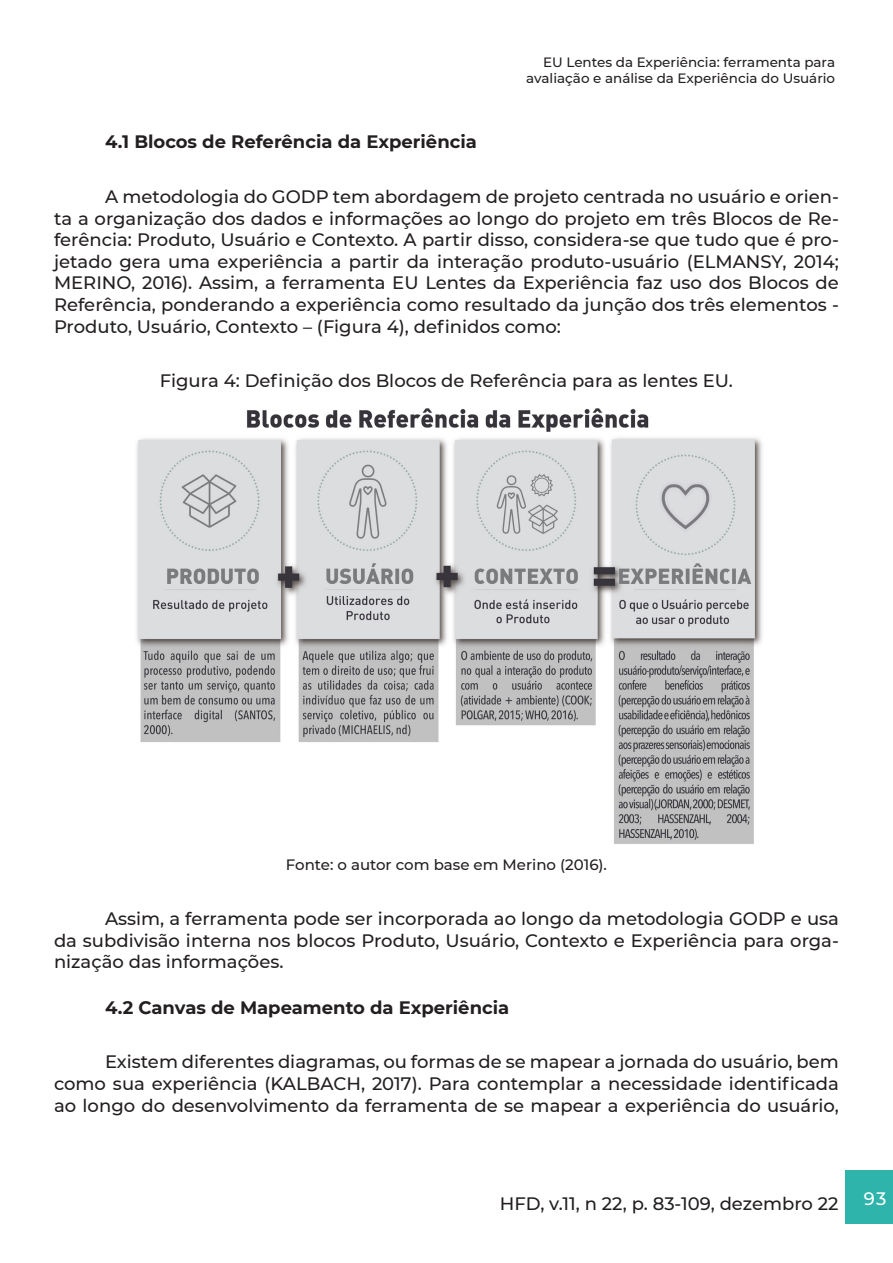
<style>
.page{position:relative;width:893px;height:1263px;background:#fff}
.page>*{position:absolute;margin:0;border:0;box-sizing:border-box;transform-origin:0 0}
.Textoo{font:500 18px/21.6px "Montserrat";color:#231f20;text-align:justify}
.subtitulo{font:700 18px "Montserrat";color:#231f20}
.titulo_de_figura{font:500 18px "Montserrat";color:#231f20}
.t1{font:500 18px "Montserrat";color:#fff}
.legenda{font:500 15px "Montserrat";color:#231f20}
.t2{font:500 13.5px/16.2px "Montserrat";color:#231f20;text-align:right}
</style>
<div class="page">
<div style="left:846px;top:1170px;width:47px;height:54px;background:#2eb4ab"></div>
<img style="left:136px;top:408px;width:626px;height:436px">
<p class="t2" style="left:526px;top:54px;width:310px">EU Lentes da Experiência: ferramenta para avaliação e análise da Experiência do Usuário</p>
<p class="subtitulo" style="left:105px;top:129px;width:373px">4.1 Blocos de Referência da Experiência</p>
<p class="Textoo" style="left:54px;top:185px;width:786px;text-indent:51px">A metodologia do GODP tem abordagem de projeto centrada no usuário e orien&shy;ta a organização dos dados e informações ao longo do projeto em três Blocos de Re&shy;ferência: Produto, Usuário e Contexto. A partir disso, considera-se que tudo que é pro&shy;jetado gera uma experiência a partir da interação produto-usuário (ELMANSY, 2014; MERINO, 2016). Assim, a ferramenta EU Lentes da Experiência faz uso dos Blocos de Referência, ponderando a experiência como resultado da junção dos três elementos - Produto, Usuário, Contexto – (Figura 4), definidos como:</p>
<p class="titulo_de_figura" style="left:160px;top:368px;width:575px">Figura 4: Definição dos Blocos de Referência para as lentes EU.</p>
<p class="legenda" style="left:286px;top:854px;width:323px">Fonte: o autor com base em Merino (2016).</p>
<p class="Textoo" style="left:54px;top:907px;width:786px;text-indent:51px">Assim, a ferramenta pode ser incorporada ao longo da metodologia GODP e usa da subdivisão interna nos blocos Produto, Usuário, Contexto e Experiência para orga&shy;nização das informações.</p>
<p class="subtitulo" style="left:105px;top:994px;width:406px">4.2 Canvas de Mapeamento da Experiência</p>
<p class="Textoo" style="left:54px;top:1050px;width:786px;text-indent:51px">Existem diferentes diagramas, ou formas de se mapear a jornada do usuário, bem como sua experiência (KALBACH, 2017). Para contemplar a necessidade identificada ao longo do desenvolvimento da ferramenta de se mapear a experiência do usuário,</p>
<p class="Textoo" style="left:500px;top:1192px;width:340px">HFD, v.11, n 22, p. 83-109, dezembro 22</p>
<p class="t1" style="left:864px;top:1186px;width:24px">93</p>
</div>
